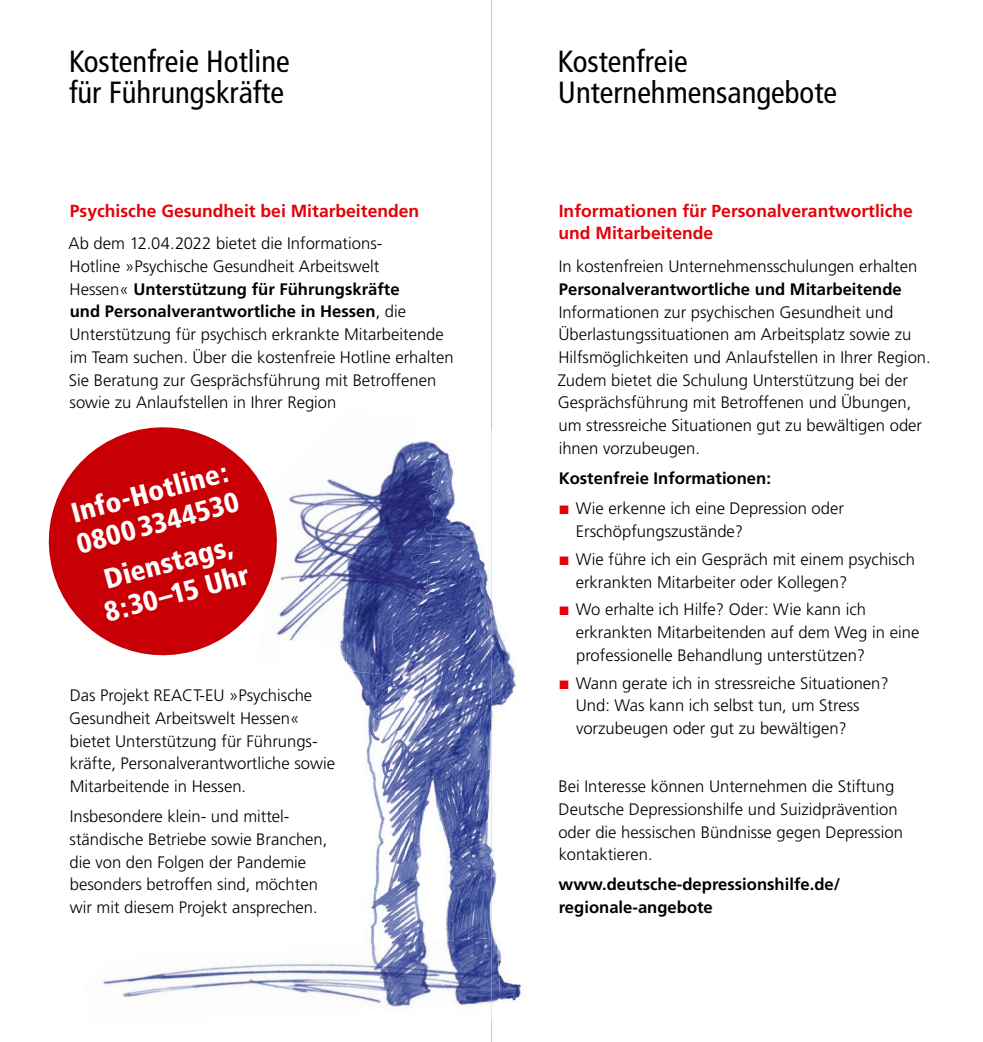
<style>
.page{position:relative;width:983px;height:1042px;background:#fff}
.page>*{position:absolute;margin:0;border:0;box-sizing:border-box;transform-origin:0 0}
.t1{font:condensed 30.62px/31.5px "Frutiger";color:#000}
.t2{font:900 condensed 28px/31.5px "Frutiger";color:#fff}
.t3{font:700 17.5px/22.8px "Frutiger LT";color:#e3000a}
.t4{font:300 16.62px/22.8px "Frutiger LT";color:#000}
.t5{font:700 16.62px/22.8px "Frutiger LT";color:#000}
.s1{font-weight:700}
.s2{color:#e3000a}
</style>
<div class="page">
<img style="left:352px;top:445px;width:171px;height:556px">
<img style="left:289px;top:490px;width:35px;height:14px">
<img style="left:294px;top:504px;width:30px;height:69px">
<img style="left:289px;top:573px;width:35px;height:68px">
<img style="left:324px;top:441px;width:113px;height:164px">
<img style="left:324px;top:534px;width:107px;height:138px">
<img style="left:357px;top:636px;width:63px;height:41px">
<img style="left:324px;top:572px;width:33px;height:65px">
<img style="left:492px;top:938px;width:8px;height:64px">
<img style="left:103px;top:963px;width:221px;height:35px">
<img style="left:324px;top:938px;width:167px;height:69px">
<svg style="left:48px;top:427px;width:241px;height:229px;fill:#c80005"></svg>
<hr style="left:491px;top:0;width:1px;height:429px;background:#c5c5c6">
<img style="left:491px;top:429px;width:1px;height:575px">
<svg style="left:491px;top:1004px;width:1px;height:38px"></svg>
<h1 class="t1" style="left:69px;top:45px;width:222px">Kostenfreie Hotline für Führungskräfte</h1>
<h1 class="t1" style="left:557px;top:45px;width:280px">Kostenfreie<br>Unternehmensangebote</h1>
<p class="t3" style="left:70px;top:199px;width:351px">Psychische Gesundheit bei Mitarbeitenden</p>
<p class="t4" style="left:69px;top:232px;width:386px">Ab dem 12.04.2022 bietet die Informations-<br>Hotline »Psychische Gesundheit Arbeitswelt<br>Hessen« <span class="s1">Unterstützung für Führungskräfte<br>und Personalverantwortliche in Hessen</span>, die Unterstützung für psychisch erkrankte Mitarbeitende im Team suchen. Über die kostenfreie Hotline erhalten Sie Beratung zur Gesprächsführung mit Betroffenen sowie zu Anlaufstellen in Ihrer Region</p>
<h2 class="t2" style="left:65px;top:498px;width:168px;rotate:-15deg">Info-Hotline:<br>0800 3344530</h2>
<h2 class="t2" style="left:93px;top:567px;width:150px;rotate:-15deg">Dienstags,<br>8:30–15 Uhr</h2>
<p class="t4" style="left:69px;top:684px;width:267px">Das Projekt REACT-EU »Psychische Gesundheit Arbeitswelt Hessen« bietet Unterstützung für Führungs&shy;kräfte, Personal verantwortliche sowie Mitarbeitende in Hessen.</p>
<p class="t4" style="left:70px;top:805px;width:259px">Insbesondere klein- und mittel&shy;ständische Betriebe sowie Branchen, die von den Folgen der Pandemie besonders betroffen sind, möchten wir mit diesem Projekt ansprechen.</p>
<p class="t3" style="left:558px;top:199px;width:356px">Informationen für Personalverantwortliche und Mitarbeitende</p>
<p class="t4" style="left:558px;top:255px;width:360px">In kostenfreien Unternehmensschulungen erhalten</p>
<p class="t5" style="left:558px;top:278px;width:344px">Personalverantwortliche und Mitarbeitende</p>
<p class="t4" style="left:557px;top:301px;width:374px">Informationen zur psychischen Gesundheit und Überlastungssituationen am Arbeitsplatz sowie zu Hilfsmöglichkeiten und Anlaufstellen in Ihrer Region.<br>Zudem bietet die Schulung Unterstützung bei der Gesprächsführung mit Betroffenen und Übungen, um stressreiche Situationen gut zu bewältigen oder ihnen vorzubeugen.</p>
<p class="t5" style="left:558px;top:467px;width:214px">Kostenfreie Informationen:</p>
<p class="t4" style="left:575px;top:497px;width:269px;text-indent:-16px"><span class="s2">■</span> Wie erkenne ich eine Depression oder<br>Erschöpfungszustände?</p>
<p class="t4" style="left:575px;top:548px;width:341px;text-indent:-16px"><span class="s2">■</span> Wie führe ich ein Gespräch mit einem psychisch erkrankten Mitarbeiter oder Kollegen?</p>
<p class="t4" style="left:575px;top:598px;width:345px;text-indent:-16px"><span class="s2">■</span> Wo erhalte ich Hilfe? Oder: Wie kann ich erkrankten Mitarbeitenden auf dem Weg in eine professionelle Behandlung unterstützen?</p>
<p class="t4" style="left:575px;top:672px;width:314px;text-indent:-16px"><span class="s2">■</span> Wann gerate ich in stressreiche Situationen?<br>Und: Was kann ich selbst tun, um Stress vorzubeugen oder gut zu bewältigen?</p>
<p class="t4" style="left:558px;top:775px;width:346px">Bei Interesse können Unternehmen die Stiftung Deutsche Depressionshilfe und Suizidprävention oder die hessischen Bündnisse gegen Depression kontaktieren.</p>
<p class="t5" style="left:558px;top:873px;width:283px">www.deutsche-depressionshilfe.de/ regionale-angebote</p>
</div>
